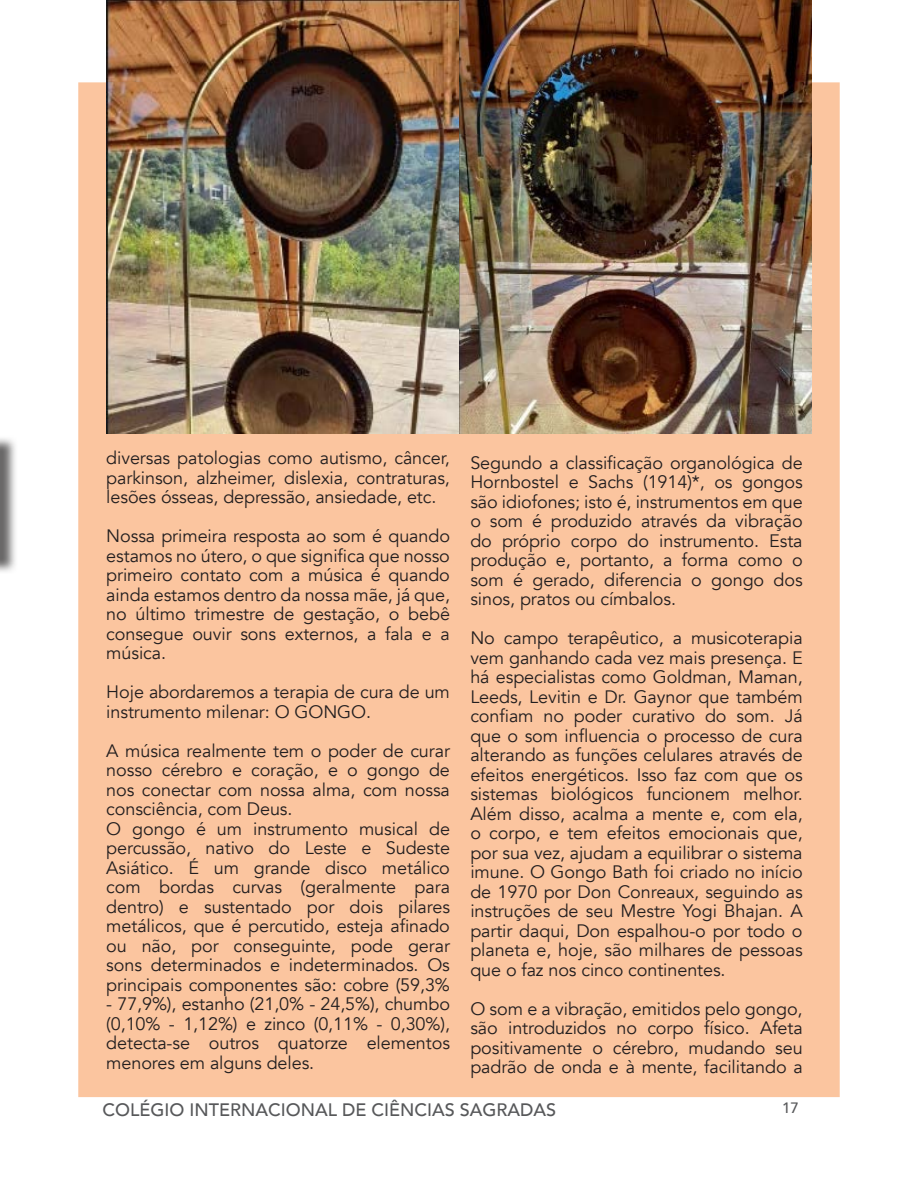
<style>
.page{position:relative;width:918px;height:1188px;background:#fff}
.page>*{position:absolute;margin:0;border:0;box-sizing:border-box;transform-origin:0 0}
.t1{font:18px/19.5px "Avenir";letter-spacing:-.005em;color:#231f20;text-align:justify}
.t2{font:500 18px "Avenir";color:#57585a}
.t3{font:500 15px "Avenir";color:#57585a}
</style>
<div class="page">
<div style="left:78px;top:82px;width:762px;height:1015px;background:#fbc59f"></div>
<img style="left:0;top:438px;width:16px;height:134px">
<img style="left:106px;top:0;width:706px;height:434px">
<p class="t1" style="left:106px;top:449px;width:345px">diversas patologias como autismo, câncer, parkinson, alzheimer, dislexia, contraturas, lesões ósseas, depressão, ansiedade, etc.</p>
<p class="t1" style="left:106px;top:527px;width:345px">Nossa primeira resposta ao som é quando estamos no útero, o que significa que nosso primeiro contato com a música é quando ainda estamos dentro da nossa mãe, já que, no último trimestre de gestação, o bebê consegue ouvir sons externos, a fala e a música.</p>
<p class="t1" style="left:106px;top:683px;width:345px">Hoje abordaremos a terapia de cura de um instrumento milenar: O GONGO.</p>
<p class="t1" style="left:106px;top:741px;width:345px;text-align:left">A música realmente tem o poder de curar nosso cérebro e coração, e o gongo de nos conectar com nossa alma, com nossa consciência, com Deus.<br>O gongo é um instrumento musical de percussão, nativo do Leste e Sudeste Asiático. É um grande disco metálico com bordas curvas (geralmente para dentro) e sustentado por dois pilares metálicos, que é percutido, esteja afinado ou não, por conseguinte, pode gerar sons determinados e indeterminados. Os principais componentes são: cobre (59,3%</p>
<p class="t1" style="left:106px;top:995px;width:345px">- 77,9%), estanho (21,0% - 24,5%), chumbo (0,10% - 1,12%) e zinco (0,11% - 0,30%), detecta-se outros quatorze elementos menores em alguns deles.</p>
<p class="t1" style="left:470px;top:453px;width:334px">Segundo a classificação organológica de Hornbostel e Sachs (1914)*, os gongos são idiofones; isto é, instrumentos em que o som é produzido através da vibração do próprio corpo do instrumento. Esta produção e, portanto, a forma como o som é gerado, diferencia o gongo dos sinos, pratos ou címbalos.</p>
<p class="t1" style="left:470px;top:629px;width:334px">No campo terapêutico, a musicoterapia vem ganhando cada vez mais presença. E há especialistas como Goldman, Maman, Leeds, Levitin e Dr. Gaynor que também confiam no poder curativo do som. Já que o som influencia o processo de cura alterando as funções celulares através de efeitos energéticos. Isso faz com que os sistemas biológicos funcionem melhor.<br>Além disso, acalma a mente e, com ela, o corpo, e tem efeitos emocionais que, por sua vez, ajudam a equilibrar o sistema imune. O Gongo Bath foi criado no início de 1970 por Don Conreaux, seguindo as instruções de seu Mestre Yogi Bhajan. A partir daqui, Don espalhou-o por todo o planeta e, hoje, são milhares de pessoas que o faz nos cinco continentes.</p>
<p class="t1" style="left:470px;top:999px;width:334px">O som e a vibração, emitidos pelo gongo, são introduzidos no corpo físico. Afeta positivamente o cérebro, mudando seu padrão de onda e à mente, facilitando a</p>
<p class="t2" style="left:102px;top:1094px;width:455px">COLÉGIO INTERNACIONAL DE CIÊNCIAS SAGRADAS</p>
<p class="t3" style="left:782px;top:1095px;width:18px">17</p>
</div>
